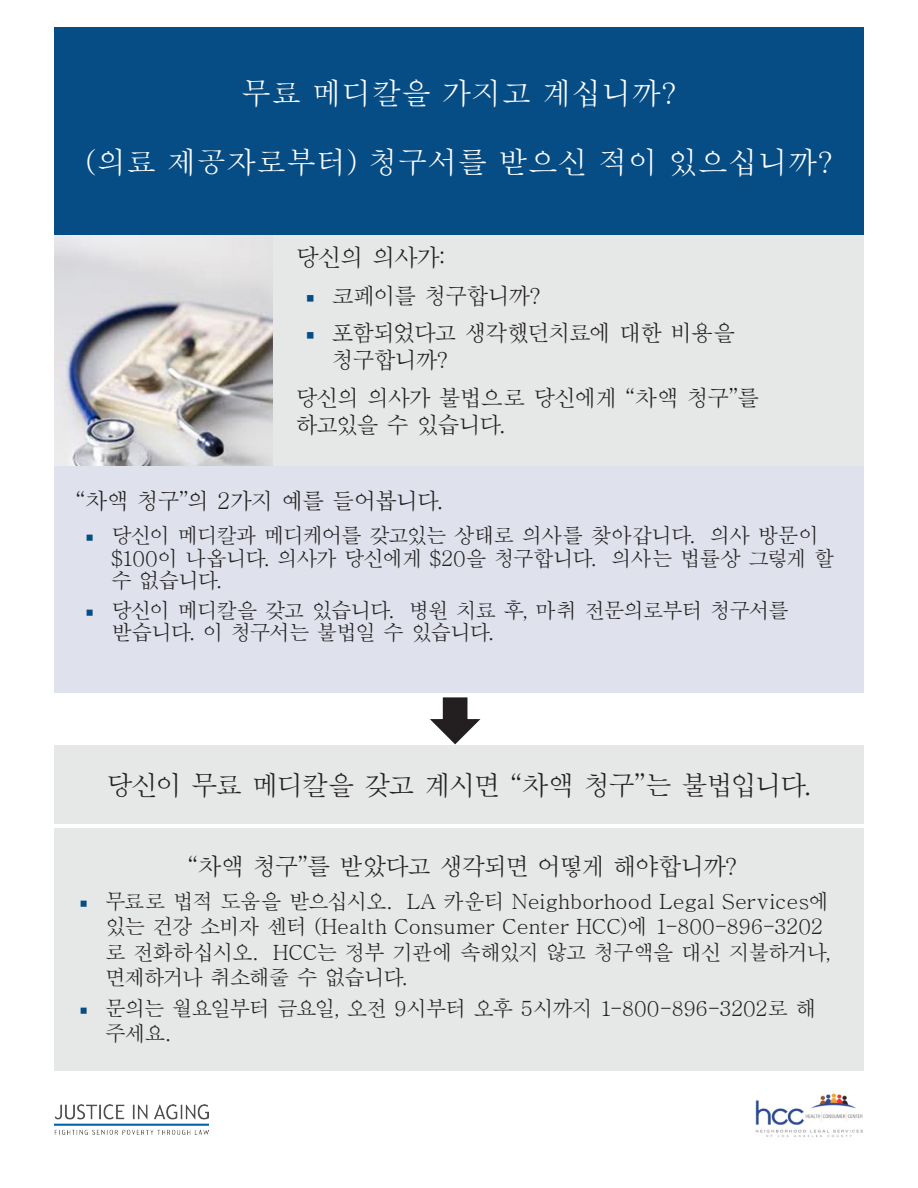
<style>
.page{position:relative;width:918px;height:1188px;background:#fff}
.page>*{position:absolute;margin:0;border:0;box-sizing:border-box;transform-origin:0 0}
.t1{font:30px "Batang";color:#fff}
.t2{font:27px "Batang";letter-spacing:-.075em;color:#231f20}
.t3{font:24px "Batang";letter-spacing:-.075em;color:#231f20}
.t4{font:22.5px/27px "Batang";letter-spacing:-.07em;color:#231f20}
.t5{font:21px/22.5px "Batang";letter-spacing:-.06em;color:#231f20}
.t6{font:21px/25.5px "Batang";letter-spacing:-.02em;color:#231f20}
.s1{font-family:"Minion Pro";color:#064d85}
</style>
<div class="page">
<img style="left:54px;top:235px;width:219px;height:231px">
<div style="left:274px;top:226px;width:589px;height:241px;background:#e5e8e7"></div>
<div style="left:54px;top:27px;width:810px;height:208px;background:#064d85"></div>
<div style="left:54px;top:746px;width:810px;height:78px;background:#e5e8e7"></div>
<div style="left:54px;top:828px;width:810px;height:242px;background:#e5e8e7"></div>
<div style="left:54px;top:466px;width:810px;height:227px;background:#dfe2ec"></div>
<img style="left:54px;top:1105px;width:154px;height:30px">
<img style="left:755px;top:1093px;width:108px;height:44px">
<svg style="left:426px;top:697px;width:55px;height:49px"></svg>
<p class="t1" style="left:242px;top:78px;width:436px">무료 메디칼을 가지고 계십니까?</p>
<p class="t1" style="left:85px;top:147px;width:749px">(의료 제공자로부터) 청구서를 받으신 적이 있으십니까?</p>
<p class="t3" style="left:295px;top:246px;width:152px">당신의 의사가:</p>
<p class="t4" style="left:306px;top:282px;width:236px"><span class="s1">■</span> 코페이를 청구합니까?</p>
<p class="t4" style="left:331px;top:319px;width:406px;text-indent:-26px"><span class="s1">■</span> 포함되었다고 생각했던치료에 대한 비용을 청구합니까?</p>
<p class="t4" style="left:295px;top:384px;width:466px">당신의 의사가 불법으로 당신에게 “차액 청구”를 하고있을 수 있습니다.</p>
<p class="t4" style="left:75px;top:488px;width:370px">“차액 청구”의 2가지 예를 들어봅니다.</p>
<p class="t5" style="left:111px;top:524px;width:725px;text-indent:-26px"><span class="s1">■</span> 당신이 메디칼과 메디케어를 갖고있는 상태로 의사를 찾아갑니다. 의사 방문이 $100이 나옵니다. 의사가 당신에게 $20을 청구합니다. 의사는 법률상 그렇게 할 수 없습니다.</p>
<p class="t5" style="left:111px;top:599px;width:680px;text-indent:-26px"><span class="s1">■</span> 당신이 메디칼을 갖고 있습니다. 병원 치료 후, 마취 전문의로부터 청구서를 받습니다. 이 청구서는 불법일 수 있습니다.</p>
<p class="t2" style="left:106px;top:772px;width:707px">당신이 무료 메디칼을 갖고 계시면 “차액 청구”는 불법입니다.</p>
<p class="t3" style="left:187px;top:854px;width:552px">“차액 청구”를 받았다고 생각되면 어떻게 해야합니까?</p>
<p class="t6" style="left:105px;top:889px;width:728px;text-indent:-26px"><span class="s1">■</span> 무료로 법적 도움을 받으십시오. LA 카운티 Neighborhood Legal Services에 있는 건강 소비자 센터 (Health Consumer Center HCC)에 1-800-896-3202 로 전화하십시오. HCC는 정부 기관에 속해있지 않고 청구액을 대신 지불하거나, 면제하거나 취소해줄 수 없습니다.</p>
<p class="t5" style="left:105px;top:995px;width:713px;line-height:25.5px;text-indent:-26px"><span class="s1">■</span> 문의는 월요일부터 금요일, 오전 9시부터 오후 5시까지 1-800-896-3202로 해 주세요.</p>
</div>
